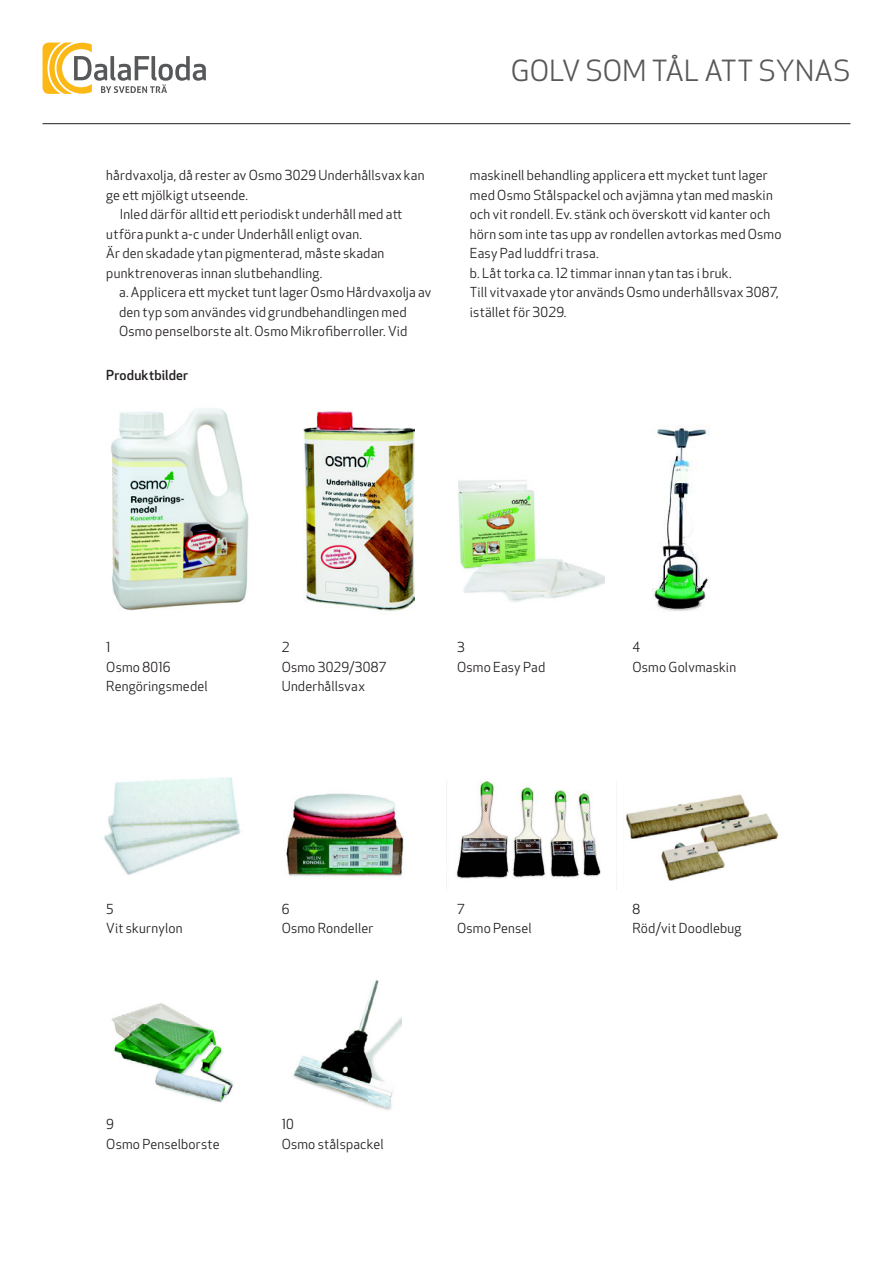
<style>
.page{position:relative;width:893px;height:1263px;background:#fff}
.page>*{position:absolute;margin:0;border:0;box-sizing:border-box;transform-origin:0 0}
.t1{font:28.5px "Apex New";letter-spacing:.01em;color:#57585a}
.t2{font:13.5px/19.5px "Apex New";letter-spacing:.015em;color:#231f20}
.t3{font:500 13.5px "Apex New";letter-spacing:.015em;color:#231f20}
</style>
<div class="page">
<hr style="left:43px;top:123px;width:807px;height:1px;background:#231f20">
<svg style="left:43px;top:43px;width:163px;height:51px"></svg>
<img style="left:626px;top:794px;width:153px;height:87px">
<img style="left:303px;top:411px;width:111px;height:200px">
<img style="left:111px;top:408px;width:138px;height:203px">
<img style="left:458px;top:480px;width:147px;height:122px">
<img style="left:652px;top:426px;width:58px;height:185px">
<img style="left:112px;top:1003px;width:122px;height:100px">
<img style="left:456px;top:780px;width:161px;height:110px">
<img style="left:104px;top:777px;width:137px;height:98px">
<img style="left:286px;top:793px;width:118px;height:84px">
<img style="left:293px;top:979px;width:108px;height:131px">
<p class="t2" style="left:106px;top:166px;width:320px">hårdvaxolja, då rester av Osmo 3029 Underhållsvax kan</p>
<p class="t2" style="left:106px;top:185px;width:143px">ge ett mjölkigt utseende.</p>
<p class="t2" style="left:106px;top:205px;width:297px;text-indent:14px">Inled därför alltid ett periodiskt underhåll med att utföra punkt a-c under Underhåll enligt ovan.</p>
<p class="t2" style="left:106px;top:244px;width:280px">Är den skadade ytan pigmenterad, måste skadan punktrenoveras innan slutbehandling.</p>
<p class="t2" style="left:119px;top:283px;width:314px">a. Applicera ett mycket tunt lager Osmo Hårdvaxolja av den typ som användes vid grundbehandlingen med</p>
<p class="t2" style="left:119px;top:322px;width:290px">Osmo penselborste alt. Osmo Mikrofiberroller. Vid</p>
<p class="t3" style="left:106px;top:366px;width:83px">Produktbilder</p>
<h1 class="t1" style="left:511px;top:53px;width:341px">GOLV SOM TÅL ATT SYNAS</h1>
<p class="t2" style="left:470px;top:166px;width:313px">maskinell behandling applicera ett mycket tunt lager med Osmo Stålspackel och avjämna ytan med maskin och vit rondell. Ev. stänk och överskott vid kanter och hörn som inte tas upp av rondellen avtorkas med Osmo Easy Pad luddfri trasa.</p>
<p class="t2" style="left:470px;top:263px;width:310px">b. Låt torka ca. 12 timmar innan ytan tas i bruk.<br>Till vitvaxade ytor används Osmo underhållsvax 3087, istället för 3029.</p>
<p class="t2" style="left:106px;top:637px;width:6px">1</p>
<p class="t2" style="left:106px;top:657px;width:66px">Osmo 8016</p>
<p class="t2" style="left:106px;top:676px;width:103px">Rengöringsmedel</p>
<p class="t2" style="left:282px;top:637px;width:9px">2</p>
<p class="t2" style="left:282px;top:657px;width:106px">Osmo 3029/3087</p>
<p class="t2" style="left:282px;top:676px;width:85px">Underhållsvax</p>
<p class="t2" style="left:457px;top:637px;width:9px">3</p>
<p class="t2" style="left:457px;top:657px;width:90px">Osmo Easy Pad</p>
<p class="t2" style="left:632px;top:637px;width:9px">4</p>
<p class="t2" style="left:632px;top:657px;width:105px">Osmo Golvmaskin</p>
<p class="t2" style="left:106px;top:899px;width:9px">5</p>
<p class="t2" style="left:106px;top:919px;width:78px">Vit skurnylon</p>
<p class="t2" style="left:282px;top:899px;width:9px">6</p>
<p class="t2" style="left:282px;top:919px;width:93px">Osmo Rondeller</p>
<p class="t2" style="left:457px;top:899px;width:9px">7</p>
<p class="t2" style="left:457px;top:919px;width:76px">Osmo Pensel</p>
<p class="t2" style="left:632px;top:899px;width:9px">8</p>
<p class="t2" style="left:632px;top:919px;width:110px">Röd/vit Doodlebug</p>
<p class="t2" style="left:106px;top:1114px;width:9px">9</p>
<p class="t2" style="left:106px;top:1134px;width:115px">Osmo Penselborste</p>
<p class="t2" style="left:282px;top:1114px;width:14px">10</p>
<p class="t2" style="left:282px;top:1134px;width:103px">Osmo stålspackel</p>
</div>
